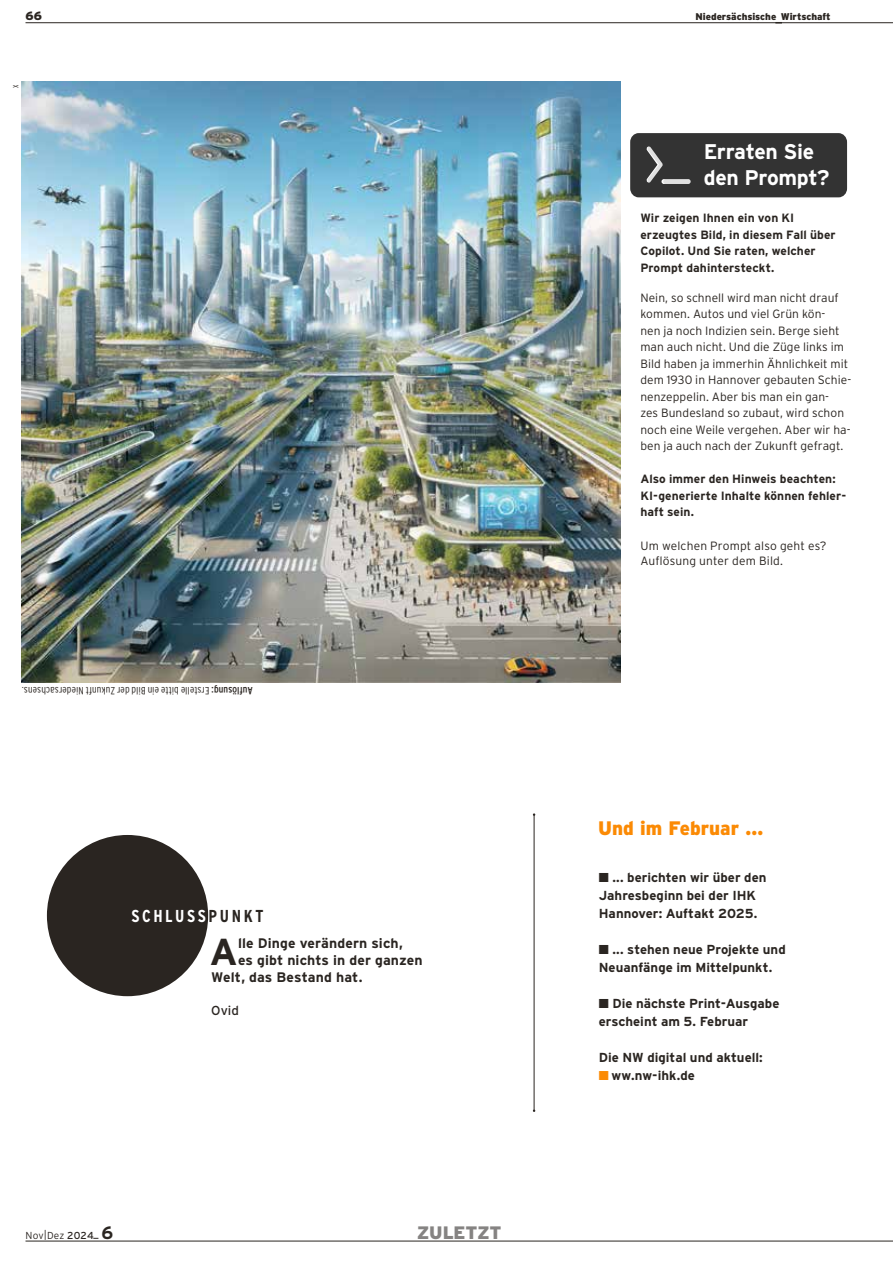
<style>
.page{position:relative;width:893px;height:1263px;background:#fff}
.page>*{position:absolute;margin:0;border:0;box-sizing:border-box;transform-origin:0 0}
.t1{font:700 37.5px "Interstate";color:#2a2521}
.t2{font:700 21.15px/25.2px "Interstate";letter-spacing:-.015em;color:#fff}
.t3{font:900 19.5px "Interstate";color:#fb8a04;scale:.96 1}
.t4{font:900 18px "Interstate";letter-spacing:-.015em;color:#858382}
.t5{font:700 condensed 17.25px "Interstate";letter-spacing:.15em;color:#fff}
.t6{font:700 13.8px "Interstate";letter-spacing:.01em;color:#2a2521}
.t7{font:700 13.05px/18px "Interstate";color:#2a2521}
.t8{font:13.05px "Interstate";color:#2a2521}
.t9{font:300 12px/16.5px "Interstate";letter-spacing:.005em;color:#2a2521}
.t10{font:700 12px/16.5px "Interstate";letter-spacing:.005em;color:#2a2521}
.t11{font:900 12px "Interstate";color:#2a2521}
.t12{font:300 condensed 10.5px "Interstate";letter-spacing:.005em;color:#2a2521}
.t13{font:300 10.2px "Interstate";letter-spacing:.02em;color:#2a2521}
.t14{font:900 9.75px "Interstate";letter-spacing:-.005em;color:#2a2521}
.t15{font:300 condensed 7.5px "Interstate";color:#2a2521}
.s1{font-weight:400}
.s2{color:#2a2521}
.s3{font-weight:700;font-size:17.85px}
.s4{color:#fb8a04}
</style>
<div class="page">
<hr style="left:534px;top:815px;width:1px;height:296px;background:#2a2521">
<img style="left:22px;top:81px;width:599px;height:601px">
<div style="left:47px;top:835px;width:161px;height:161px;background:#2a2521;border-radius:50%"></div>
<div style="left:630px;top:133px;width:217px;height:64px;background:#333"></div>
<hr style="left:26px;top:1241px;width:867px;height:1px;background:#2a2521">
<hr style="left:26px;top:22px;width:867px;height:1px;background:#2a2521">
<p class="t11" style="left:26px;top:9px;width:18px">66</p>
<p class="t14" style="left:695px;top:11px;width:137px">Niedersächsische Wirtschaft</p>
<p class="t15" style="left:11px;top:88px;width:5px;rotate:-90deg">X</p>
<p class="t12" style="left:253px;top:697px;width:232px;rotate:-180deg"><span class="s1">Auflösung:</span> Erstelle bitte ein Bild der Zukunft Niedersachsens.</p>
<h3 class="t5" style="left:131px;top:905px;width:134px">SCHLUSS<span class="s2">PUNKT</span></h3>
<h1 class="t1" style="left:210px;top:929px;width:30px">A</h1>
<p class="t6" style="left:238px;top:935px;width:166px">lle Dinge verändern sich,</p>
<p class="t6" style="left:238px;top:952px;width:186px">es gibt nichts in der ganzen</p>
<p class="t6" style="left:211px;top:968px;width:153px">Welt, das Bestand hat.</p>
<p class="t8" style="left:211px;top:1002px;width:29px">Ovid</p>
<p class="t13" style="left:26px;top:1229px;width:89px">Nov|Dez <span class="s1">2024_</span> <span class="s3">6</span></p>
<h3 class="t4" style="left:417px;top:1221px;width:86px">ZULETZT</h3>
<h2 class="t2" style="left:704px;top:139px;width:127px">Erraten Sie den Prompt?</h2>
<p class="t10" style="left:640px;top:210px;width:197px">Wir zeigen Ihnen ein von KI erzeugtes Bild, in diesem Fall über<br>Copilot. Und Sie raten, welcher<br>Prompt dahintersteckt.</p>
<p class="t9" style="left:640px;top:289px;width:212px">Nein, so schnell wird man nicht drauf kommen. Autos und viel Grün kön-<br>nen ja noch Indizien sein. Berge sieht man auch nicht. Und die Züge links im Bild haben ja immerhin Ähnlichkeit mit dem 1930 in Hannover gebauten Schie&shy;nenzeppelin. Aber bis man ein gan-<br>zes Bundesland so zubaut, wird schon noch eine Weile vergehen. Aber wir ha&shy;ben ja auch nach der Zukunft gefragt.</p>
<p class="t10" style="left:640px;top:471px;width:207px">Also immer den Hinweis beachten:<br>KI-generierte Inhalte können fehler&shy;haft sein.</p>
<p class="t9" style="left:640px;top:539px;width:188px;line-height:14.4px">Um welchen Prompt also geht es?<br>Auflösung unter dem Bild.</p>
<h3 class="t3" style="left:598px;top:816px;width:173px">Und im Februar ...</h3>
<p class="t7" style="left:599px;top:868px;width:169px">■ ... berichten wir über den<br>Jahresbeginn bei der IHK<br>Hannover: Auftakt 2025.</p>
<p class="t7" style="left:599px;top:940px;width:188px">■ ... stehen neue Projekte und<br>Neuanfänge im Mittelpunkt.</p>
<p class="t7" style="left:599px;top:994px;width:182px">■ Die nächste Print-Ausgabe erscheint am 5. Februar</p>
<p class="t7" style="left:599px;top:1048px;width:166px">Die NW digital und aktuell:</p>
<p class="t7" style="left:599px;top:1066px;width:98px"><span class="s4">■</span> ww.nw-ihk.de</p>
</div>
